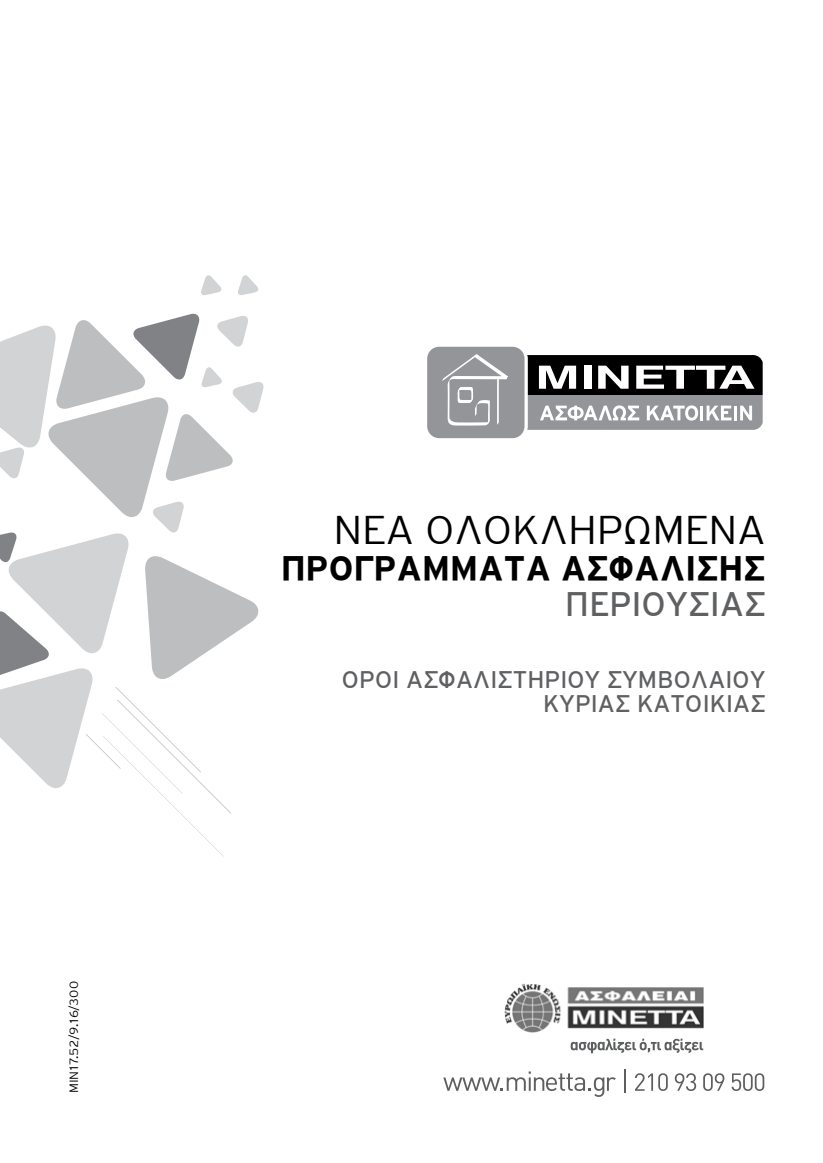
<style>
.page{position:relative;width:823px;height:1163px;background:#fff}
.page>*{position:absolute;margin:0;border:0;box-sizing:border-box;transform-origin:0 0}
.t1{font:300 40px "PF Transit";color:#000}
.t2{font:700 34px "PF Transit";color:#000}
.t3{font:500 34px "PF Transit";color:#5f6062}
.t4{font:500 24px/24px "PF Transit";color:#5f6062;text-align:right}
.t5{font:300 12px "PF Transit";color:#000}
</style>
<div class="page">
<svg style="left:238px;top:275px;width:20px;height:20px"></svg>
<svg style="left:201px;top:275px;width:20px;height:20px"></svg>
<svg style="left:0;top:313px;width:263px;height:543px"></svg>
<svg style="left:570px;top:1038px;width:132px;height:15px"></svg>
<svg style="left:443px;top:1071px;width:172px;height:25px"></svg>
<hr style="left:623px;top:1069px;width:2px;height:23px;background:#5d5e60">
<svg style="left:635px;top:1073px;width:17px;height:17px"></svg>
<svg style="left:658px;top:1073px;width:9px;height:17px"></svg>
<svg style="left:674px;top:1073px;width:21px;height:17px"></svg>
<svg style="left:703px;top:1073px;width:21px;height:17px"></svg>
<svg style="left:731px;top:1073px;width:32px;height:17px"></svg>
<img style="left:504px;top:983px;width:200px;height:50px">
<div style="left:502px;top:395px;width:260px;height:35px;background:#939598"></div>
<div style="left:498px;top:355px;width:264px;height:40px;background:#000"></div>
<svg style="left:538px;top:365px;width:37px;height:23px"></svg>
<div style="left:583px;top:365px;width:8px;height:23px;background:#fff"></div>
<svg style="left:598px;top:365px;width:30px;height:23px"></svg>
<svg style="left:636px;top:365px;width:118px;height:23px"></svg>
<div style="left:428px;top:346px;width:99px;height:93px;border:2px solid #fff;border-radius:12px"></div>
<div style="left:427px;top:347px;width:97px;height:91px;background:#939598;border-radius:12px"></div>
<svg style="left:540px;top:405px;width:99px;height:15px"></svg>
<svg style="left:646px;top:405px;width:51px;height:15px"></svg>
<hr style="left:700px;top:405px;width:3px;height:15px;background:#fff">
<svg style="left:706px;top:405px;width:25px;height:15px"></svg>
<hr style="left:733px;top:405px;width:3px;height:15px;background:#fff">
<svg style="left:740px;top:405px;width:11px;height:15px"></svg>
<svg style="left:442px;top:354px;width:65px;height:71px"></svg>
<p class="t5" style="left:67px;top:1092px;width:113px;rotate:-90deg">ΜΙΝ17.52/9.16/300</p>
<h1 class="t1" style="left:333px;top:507px;width:433px">ΝΕΑ ΟΛΟΚΛΗΡΩΜΕΝΑ</h1>
<h2 class="t2" style="left:280px;top:549px;width:485px">ΠΡΟΓΡΑΜΜΑΤΑ ΑΣΦΑΛΙΣΗΣ</h2>
<h2 class="t3" style="left:564px;top:585px;width:202px">ΠΕΡΙΟΥΣΙΑΣ</h2>
<p class="t4" style="left:341px;top:667px;width:425px">ΟΡΟΙ ΑΣΦΑΛΙΣΤΗΡΙΟΥ ΣΥΜΒΟΛΑΙΟΥ<br>ΚΥΡΙΑΣ ΚΑΤΟΙΚΙΑΣ</p>
</div>
